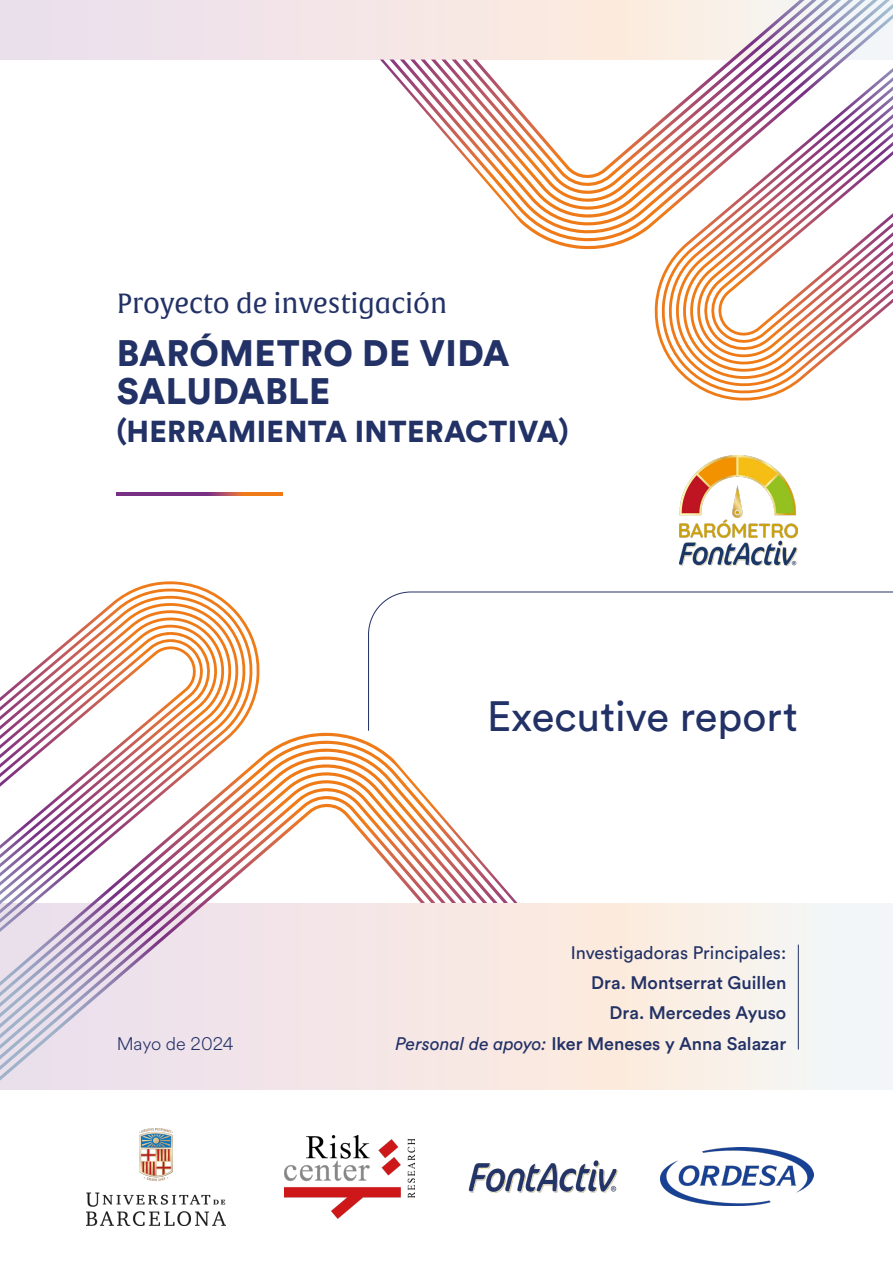
<style>
.page{position:relative;width:893px;height:1263px;background:#fff}
.page>*{position:absolute;margin:0;border:0;box-sizing:border-box;transform-origin:0 0}
.t1{font:42px "Circular Std";color:#223166}
.t2{font:900 36.45px/38.2px "Circular Std";letter-spacing:.01em;color:#223166}
.t3{font:900 30px "Circular Std";letter-spacing:.01em;color:#223166}
.t4{font:27px "Alverata Informal";color:#223166}
.t5{font:500 18px/30.2px "Circular Std";color:#223166;text-align:right}
.t6{font:18px "Circular Std";color:#223166}
.t7{font:300 18px "Circular Spotify Text";letter-spacing:-.01em;color:#223166}
.s1{font-weight:400;font-style:italic}
</style>
<div class="page">
<svg style="left:261px;top:804px;width:257px;height:99px"></svg>
<svg style="left:134px;top:581px;width:127px;height:281px"></svg>
<svg style="left:121px;top:589px;width:133px;height:279px"></svg>
<svg style="left:112px;top:596px;width:135px;height:278px"></svg>
<svg style="left:0;top:603px;width:240px;height:300px"></svg>
<svg style="left:0;top:622px;width:223px;height:255px"></svg>
<svg style="left:0;top:903px;width:363px;height:187px;background:#e6d9e4"></svg>
<div style="left:0;top:0;width:893px;height:60px;background:#efe2ea"></div>
<div style="left:363px;top:903px;width:530px;height:188px;background:linear-gradient(to right,#fae4dd,#f5f7f2)"></div>
<hr style="left:798px;top:945px;width:1px;height:104px;background:#223166">
<img style="left:86px;top:1128px;width:140px;height:98px">
<img style="left:284px;top:1135px;width:131px;height:84px">
<img style="left:660px;top:1148px;width:153px;height:58px">
<img style="left:468px;top:1160px;width:150px;height:33px">
<svg style="left:389px;top:4px;width:504px;height:239px"></svg>
<svg style="left:400px;top:0;width:490px;height:235px"></svg>
<svg style="left:410px;top:0;width:468px;height:227px"></svg>
<svg style="left:421px;top:0;width:445px;height:222px"></svg>
<svg style="left:431px;top:0;width:422px;height:217px"></svg>
<svg style="left:441px;top:0;width:400px;height:208px"></svg>
<svg style="left:452px;top:0;width:377px;height:199px"></svg>
<svg style="left:462px;top:0;width:355px;height:190px"></svg>
<svg style="left:472px;top:0;width:332px;height:181px"></svg>
<svg style="left:653px;top:68px;width:240px;height:333px"></svg>
<svg style="left:660px;top:77px;width:233px;height:318px"></svg>
<svg style="left:667px;top:86px;width:226px;height:301px"></svg>
<svg style="left:675px;top:96px;width:218px;height:284px"></svg>
<svg style="left:692px;top:123px;width:201px;height:240px"></svg>
<svg style="left:368px;top:592px;width:525px;height:139px"></svg>
<img style="left:680px;top:455px;width:118px;height:110px">
<svg style="left:117px;top:493px;width:165px;height:3px"></svg>
<h3 class="t4" style="left:117px;top:287px;width:332px">Proyecto de investigación</h3>
<h2 class="t2" style="left:117px;top:333px;width:394px">BARÓMETRO DE VIDA<br>SALUDABLE</h2>
<h3 class="t3" style="left:117px;top:412px;width:453px">(HERRAMIENTA INTERACTIVA)</h3>
<h1 class="t1" style="left:487px;top:690px;width:312px">Executive report</h1>
<p class="t6" style="left:571px;top:942px;width:217px">Investigadoras Principales:</p>
<p class="t5" style="left:591px;top:967px;width:197px">Dra. Montserrat Guillen<br>Dra. Mercedes Ayuso</p>
<p class="t7" style="left:117px;top:1031px;width:119px">Mayo de 2024</p>
<p class="t5" style="left:396px;top:1028px;width:392px"><span class="s1">Personal de apoyo:</span> Iker Meneses y Anna Salazar</p>
</div>
